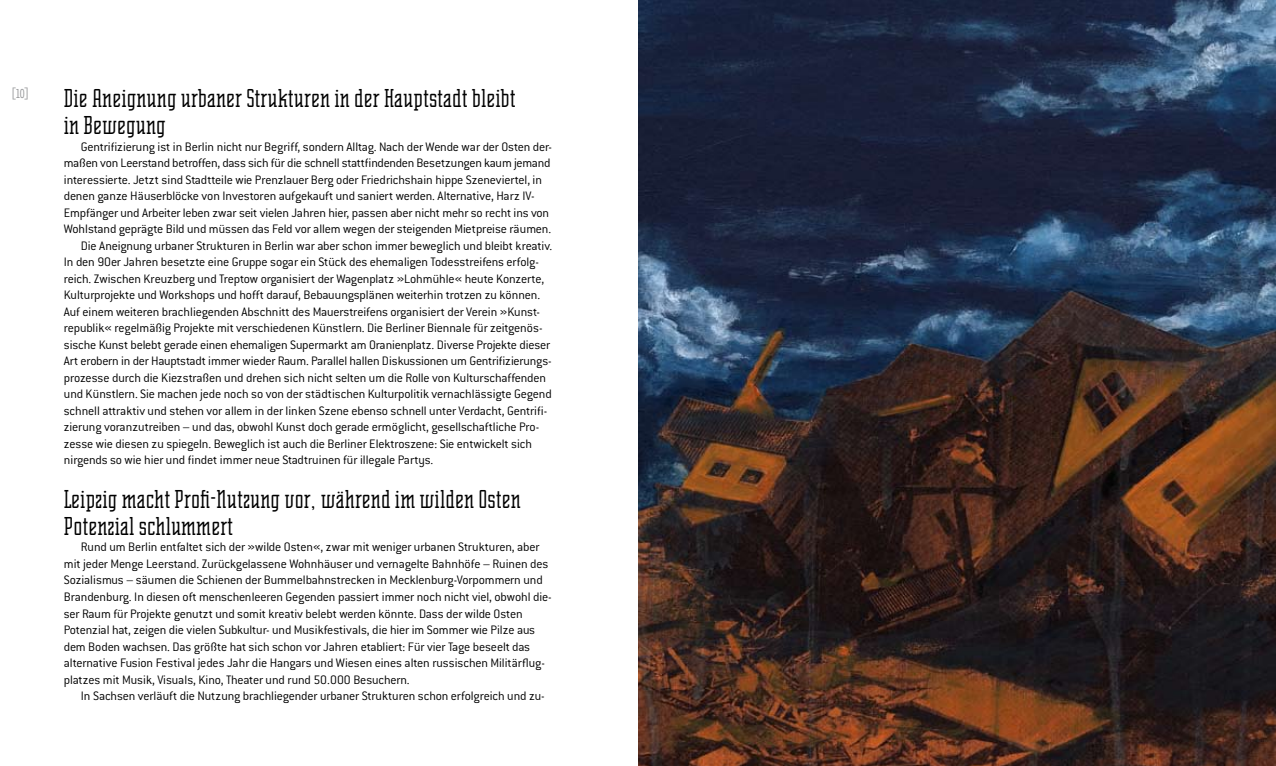
<style>
.page{position:relative;width:1276px;height:766px;background:#fff}
.page>*{position:absolute;margin:0;border:0;box-sizing:border-box;transform-origin:0 0}
.t1{font:100 27px/27px "Senator";color:#000}
.t2{font:15px "Tarzana Narrow";color:#9c9d9f}
.t3{font:300 13.5px/16.5px "Conduit ITC";letter-spacing:-.01em;color:#000}
</style>
<div class="page">
<img style="left:638px;top:0;width:638px;height:765px">
<p class="t2" style="left:11px;top:84px;width:21px">[10]</p>
<h1 class="t1" style="left:64px;top:85px;width:453px">Die Aneignung urbaner Strukturen in der Hauptstadt bleibt in Bewegung</h1>
<p class="t3" style="left:81px;top:138px;width:472px">Gentrifizierung ist in Berlin nicht nur Begriff, sondern Alltag. Nach der Wende war der Osten der-</p>
<p class="t3" style="left:64px;top:155px;width:488px">maßen von Leerstand betroffen, dass sich für die schnell stattfindenden Besetzungen kaum jemand</p>
<p class="t3" style="left:64px;top:171px;width:480px">interessierte. Jetzt sind Stadtteile wie Prenzlauer Berg oder Friedrichshain hippe Szeneviertel, in</p>
<p class="t3" style="left:64px;top:188px;width:472px">denen ganze Häuserblöcke von Investoren aufgekauft und saniert werden. Alternative, Harz IV-</p>
<p class="t3" style="left:64px;top:204px;width:487px">Empfänger und Arbeiter leben zwar seit vielen Jahren hier, passen aber nicht mehr so recht ins von</p>
<p class="t3" style="left:64px;top:221px;width:489px">Wohlstand geprägte Bild und müssen das Feld vor allem wegen der steigenden Mietpreise räumen.</p>
<p class="t3" style="left:81px;top:237px;width:473px">Die Aneignung urbaner Strukturen in Berlin war aber schon immer beweglich und bleibt kreativ.</p>
<p class="t3" style="left:64px;top:254px;width:477px">In den 90er Jahren besetzte eine Gruppe sogar ein Stück des ehemaligen Todesstreifens erfolg-</p>
<p class="t3" style="left:64px;top:270px;width:482px">reich. Zwischen Kreuzberg und Treptow organisiert der Wagenplatz »Lohmühle« heute Konzerte,</p>
<p class="t3" style="left:64px;top:287px;width:478px">Kulturprojekte und Workshops und hofft darauf, Bebauungsplänen weiterhin trotzen zu können.</p>
<p class="t3" style="left:64px;top:303px;width:478px">Auf einem weiteren brachliegenden Abschnitt des Mauerstreifens organisiert der Verein »Kunst-</p>
<p class="t3" style="left:64px;top:320px;width:479px">republik« regelmäßig Projekte mit verschiedenen Künstlern. Die Berliner Biennale für zeitgenös-</p>
<p class="t3" style="left:64px;top:336px;width:488px">sische Kunst belebt gerade einen ehemaligen Supermarkt am Oranienplatz. Diverse Projekte dieser</p>
<p class="t3" style="left:64px;top:353px;width:489px">Art erobern in der Hauptstadt immer wieder Raum. Parallel hallen Diskussionen um Gentrifizierungs-</p>
<p class="t3" style="left:64px;top:369px;width:484px">prozesse durch die Kiezstraßen und drehen sich nicht selten um die Rolle von Kulturschaffenden</p>
<p class="t3" style="left:64px;top:386px;width:489px">und Künstlern. Sie machen jede noch so von der städtischen Kulturpolitik vernachlässigte Gegend</p>
<p class="t3" style="left:64px;top:402px;width:484px">schnell attraktiv und stehen vor allem in der linken Szene ebenso schnell unter Verdacht, Gentrifi-</p>
<p class="t3" style="left:64px;top:419px;width:476px">zierung voranzutreiben – und das, obwohl Kunst doch gerade ermöglicht, gesellschaftliche Pro-</p>
<p class="t3" style="left:64px;top:435px;width:470px">zesse wie diesen zu spiegeln. Beweglich ist auch die Berliner Elektroszene: Sie entwickelt sich</p>
<p class="t3" style="left:64px;top:452px;width:371px">nirgends so wie hier und findet immer neue Stadtruinen für illegale Partys.</p>
<h1 class="t1" style="left:64px;top:485px;width:458px">Leipzig macht Profi-Nutzung vor, während im wilden Osten<br>Potenzial schlummert</h1>
<p class="t3" style="left:64px;top:539px;width:489px;text-indent:17px">Rund um Berlin entfaltet sich der »wilde Osten«, zwar mit weniger urbanen Strukturen, aber mit jeder Menge Leerstand. Zurückgelassene Wohnhäuser und vernagelte Bahnhöfe – Ruinen des Sozialismus – säumen die Schienen der Bummelbahnstrecken in Mecklenburg-Vorpommern und Brandenburg. In diesen oft menschenleeren Gegenden passiert immer noch nicht viel, obwohl die&shy;ser Raum für Projekte genutzt und somit kreativ belebt werden könnte. Dass der wilde Osten Potenzial hat, zeigen die vielen Subkultur- und Musikfestivals, die hier im Sommer wie Pilze aus dem Boden wachsen. Das größte hat sich schon vor Jahren etabliert: Für vier Tage beseelt das alternative Fusion Festival jedes Jahr die Hangars und Wiesen eines alten russischen Militärflug&shy;platzes mit Musik, Visuals, Kino, Theater und rund 50.000 Besuchern.</p>
<p class="t3" style="left:81px;top:687px;width:465px">In Sachsen verläuft die Nutzung brachliegender urbaner Strukturen schon erfolgreich und zu-</p>
</div>
